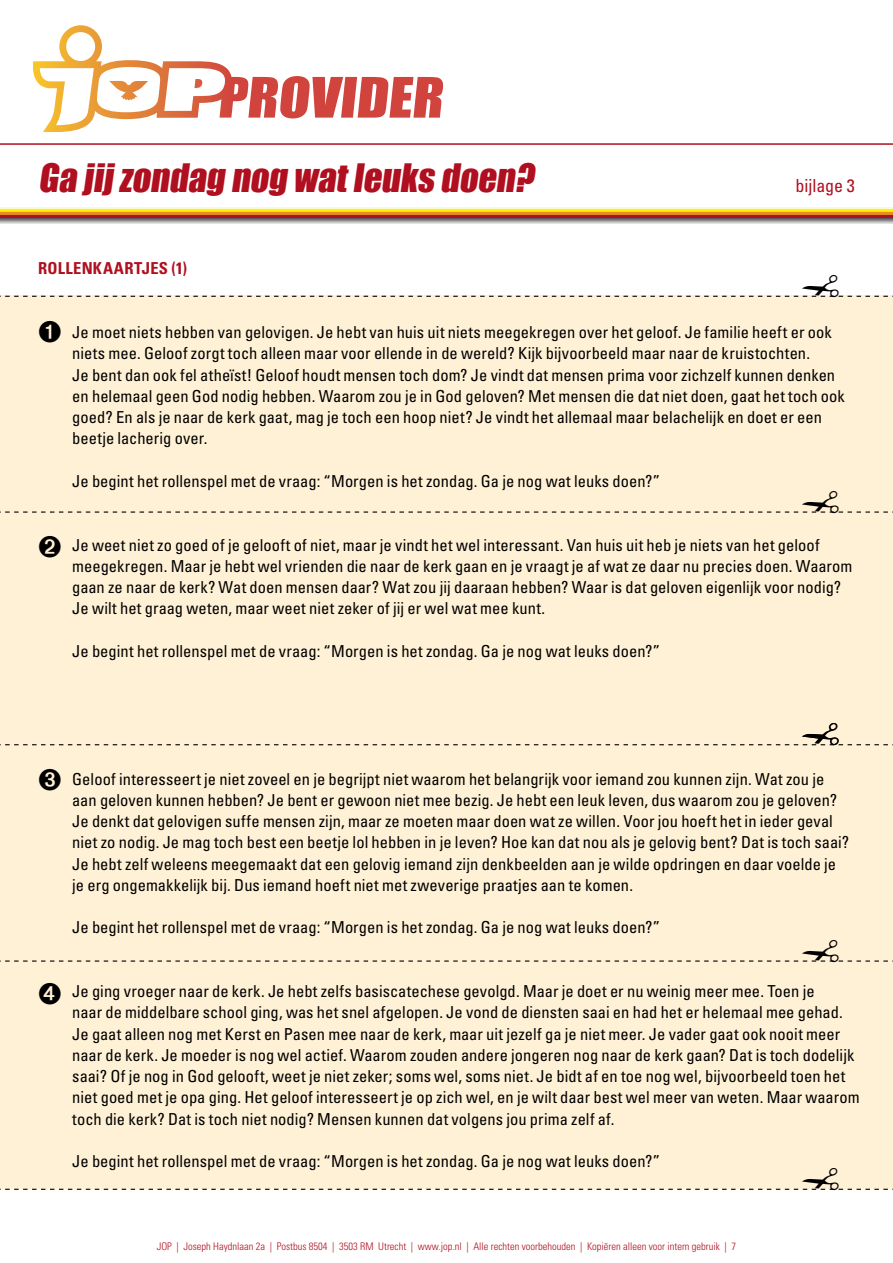
<style>
.page{position:relative;width:893px;height:1263px;background:#fff}
.page>*{position:absolute;margin:0;border:0;box-sizing:border-box;transform-origin:0 0}
.t1{font:36px "Impact";color:#b00f1f}
.t2{font:condensed 18px "Univers LT";letter-spacing:-.005em;color:#b00f1f}
.t3{font:condensed 16.5px/21.3px "Univers LT";color:#000}
.t4{font:700 condensed 16.5px "Univers LT";color:#b00f1f}
.t5{font:300 condensed 10.5px "Univers LT";color:#b00f1f}
</style>
<div class="page">
<img style="left:0;top:218px;width:893px;height:6px">
<hr style="left:0;top:215px;width:893px;height:3px;background:#b00f1f">
<hr style="left:0;top:212px;width:893px;height:3px;background:#eb8c23">
<hr style="left:0;top:209px;width:893px;height:3px;background:#fff200">
<svg style="left:33px;top:25px;width:410px;height:107px"></svg>
<hr style="left:0;top:143px;width:893px;height:2px;background:#b00f1f">
<div style="left:0;top:296px;width:893px;height:892px;background:#fff1d5"></div>
<svg style="left:0;top:511px;width:893px;height:2px"></svg>
<svg style="left:0;top:960px;width:893px;height:2px"></svg>
<svg style="left:0;top:744px;width:893px;height:1px"></svg>
<svg style="left:0;top:1188px;width:893px;height:2px"></svg>
<svg style="left:0;top:295px;width:893px;height:2px"></svg>
<h1 class="t1" style="left:38px;top:150px;width:504px">Ga jijzondag nog watleuks doen?</h1>
<p class="t4" style="left:38px;top:258px;width:20px">ROLLENKAARTJES</p>
<p class="t4" style="left:171px;top:258px;width:17px">(1)</p>
<p class="t2" style="left:796px;top:174px;width:61px">bijlage 3</p>
<p class="t3" style="left:72px;top:321px;width:774px">Je moet niets hebben van gelovigen. Je hebt van huis uit niets meegekregen over het geloof. Je familie heeft er ook niets mee. Geloof zorgt toch alleen maar voor ellende in de wereld? Kijk bijvoorbeeld maar naar de kruistochten.<br>Je bent dan ook fel atheïst! Geloof houdt mensen toch dom? Je vindt dat mensen prima voor zichzelf kunnen denken en helemaal geen God nodig hebben. Waarom zou je in God geloven? Met mensen die dat niet doen, gaat het toch ook goed? En als je naar de kerk gaat, mag je toch een hoop niet? Je vindt het allemaal maar belachelijk en doet er een beetje lacherig over.</p>
<p class="t3" style="left:72px;top:470px;width:589px">Je begint het rollenspel met de vraag: “Morgen is het zondag. Ga je nog wat leuks doen?”</p>
<p class="t3" style="left:72px;top:534px;width:782px">Je weet niet zo goed of je gelooft of niet, maar je vindt het wel interessant. Van huis uit heb je niets van het geloof meegekregen. Maar je hebt wel vrienden die naar de kerk gaan en je vraagt je af wat ze daar nu precies doen. Waarom gaan ze naar de kerk? Wat doen mensen daar? Wat zou jij daaraan hebben? Waar is dat geloven eigenlijk voor nodig?<br>Je wilt het graag weten, maar weet niet zeker of jij er wel wat mee kunt.</p>
<p class="t3" style="left:72px;top:640px;width:589px">Je begint het rollenspel met de vraag: “Morgen is het zondag. Ga je nog wat leuks doen?”</p>
<p class="t3" style="left:72px;top:768px;width:778px">Geloof interesseert je niet zoveel en je begrijpt niet waarom het belangrijk voor iemand zou kunnen zijn. Wat zou je aan geloven kunnen hebben? Je bent er gewoon niet mee bezig. Je hebt een leuk leven, dus waarom zou je geloven?<br>Je denkt dat gelovigen suffe mensen zijn, maar ze moeten maar doen wat ze willen. Voor jou hoeft het in ieder geval niet zo nodig. Je mag toch best een beetje lol hebben in je leven? Hoe kan dat nou als je gelovig bent? Dat is toch saai?<br>Je hebt zelf weleens meegemaakt dat een gelovig iemand zijn denkbeelden aan je wilde opdringen en daar voelde je je erg ongemakkelijk bij. Dus iemand hoeft niet met zweverige praatjes aan te komen.</p>
<p class="t3" style="left:72px;top:916px;width:589px">Je begint het rollenspel met de vraag: “Morgen is het zondag. Ga je nog wat leuks doen?”</p>
<p class="t3" style="left:72px;top:980px;width:789px">Je ging vroeger naar de kerk. Je hebt zelfs basiscatechese gevolgd. Maar je doet er nu weinig meer mee. Toen je<br>naar de middelbare school ging, was het snel afgelopen. Je vond de diensten saai en had het er helemaal mee gehad.<br>Je gaat alleen nog met Kerst en Pasen mee naar de kerk, maar uit jezelf ga je niet meer. Je vader gaat ook nooit meer naar de kerk. Je moeder is nog wel actief. Waarom zouden andere jongeren nog naar de kerk gaan? Dat is toch dodelijk saai? Of je nog in God gelooft, weet je niet zeker; soms wel, soms niet. Je bidt af en toe nog wel, bijvoorbeeld toen het niet goed met je opa ging. Het geloof interesseert je op zich wel, en je wilt daar best wel meer van weten. Maar waarom toch die kerk? Dat is toch niet nodig? Mensen kunnen dat volgens jou prima zelf af.</p>
<p class="t3" style="left:72px;top:1150px;width:589px">Je begint het rollenspel met de vraag: “Morgen is het zondag. Ga je nog wat leuks doen?”</p>
<p class="t5" style="left:157px;top:1240px;width:581px">JOP | Joseph Haydnlaan 2a | Postbus 8504 | 3503 RM Utrecht | www.jop.nl | Alle rechten voorbehouden | Kopiëren alleen voor intern gebruik | 7</p>
</div>
